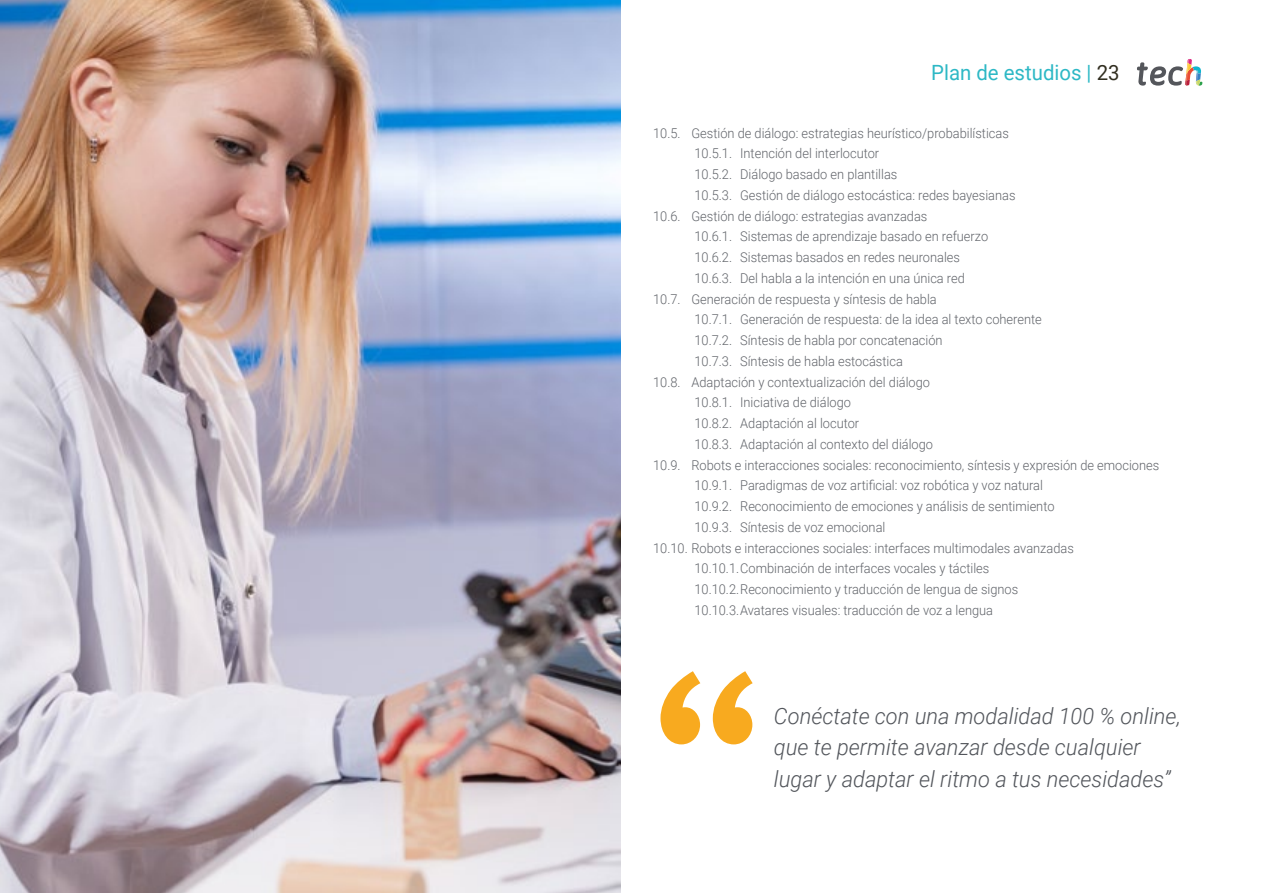
<style>
.page{position:relative;width:1263px;height:893px;background:#fff}
.page>*{position:absolute;margin:0;border:0;box-sizing:border-box;transform-origin:0 0}
.t1{font:italic 300 22.5px/31.5px "Roboto";color:#52555b}
.t2{font:21px "Roboto";color:#2db8c5}
.t3{font:300 13.5px "Roboto";color:#61646a;scale:.95 1}
.s1{color:#312e20}
</style>
<div class="page">
<svg style="left:660px;top:671px;width:93px;height:73px"></svg>
<svg style="left:1137px;top:59px;width:65px;height:27px"></svg>
<img style="left:0;top:0;width:621px;height:893px">
<h2 class="t2" style="left:931px;top:57px;width:190px">Plan de estudios | <span class="s1">23</span></h2>
<p class="t3" style="left:653px;top:123px;width:376px">10.5. Gestión de diálogo: estrategias heurístico/probabilísticas</p>
<p class="t3" style="left:694px;top:144px;width:196px">10.5.1. Intención del interlocutor</p>
<p class="t3" style="left:694px;top:165px;width:215px">10.5.2. Diálogo basado en plantillas</p>
<p class="t3" style="left:694px;top:186px;width:339px">10.5.3. Gestión de diálogo estocástica: redes bayesianas</p>
<p class="t3" style="left:653px;top:206px;width:290px">10.6. Gestión de diálogo: estrategias avanzadas</p>
<p class="t3" style="left:694px;top:227px;width:311px">10.6.1. Sistemas de aprendizaje basado en refuerzo</p>
<p class="t3" style="left:694px;top:248px;width:281px">10.6.2. Sistemas basados en redes neuronales</p>
<p class="t3" style="left:694px;top:269px;width:286px">10.6.3. Del habla a la intención en una única red</p>
<p class="t3" style="left:653px;top:289px;width:300px">10.7. Generación de respuesta y síntesis de habla</p>
<p class="t3" style="left:694px;top:310px;width:367px">10.7.1. Generación de respuesta: de la idea al texto coherente</p>
<p class="t3" style="left:694px;top:331px;width:263px">10.7.2. Síntesis de habla por concatenación</p>
<p class="t3" style="left:694px;top:352px;width:221px">10.7.3. Síntesis de habla estocástica</p>
<p class="t3" style="left:653px;top:372px;width:293px">10.8. Adaptación y contextualización del diálogo</p>
<p class="t3" style="left:694px;top:393px;width:166px">10.8.1. Iniciativa de diálogo</p>
<p class="t3" style="left:694px;top:414px;width:175px">10.8.2. Adaptación al locutor</p>
<p class="t3" style="left:694px;top:435px;width:253px">10.8.3. Adaptación al contexto del diálogo</p>
<p class="t3" style="left:653px;top:455px;width:534px">10.9. Robots e interacciones sociales: reconocimiento, síntesis y expresión de emociones</p>
<p class="t3" style="left:694px;top:476px;width:368px">10.9.1. Paradigmas de voz artificial: voz robótica y voz natural</p>
<p class="t3" style="left:694px;top:497px;width:380px">10.9.2. Reconocimiento de emociones y análisis de sentimiento</p>
<p class="t3" style="left:694px;top:518px;width:202px">10.9.3. Síntesis de voz emocional</p>
<p class="t3" style="left:653px;top:538px;width:444px">10.10. Robots e interacciones sociales: interfaces multimodales avanzadas</p>
<p class="t3" style="left:694px;top:559px;width:312px">10.10.1.Combinación de interfaces vocales y táctiles</p>
<p class="t3" style="left:694px;top:580px;width:342px">10.10.2.Reconocimiento y traducción de lengua de signos</p>
<p class="t3" style="left:694px;top:601px;width:316px">10.10.3.Avatares visuales: traducción de voz a lengua</p>
<h1 class="t1" style="left:774px;top:699px;width:408px">Conéctate con una modalidad 100 % online, que te permite avanzar desde cualquier lugar y adaptar el ritmo a tus necesidades”</h1>
</div>
